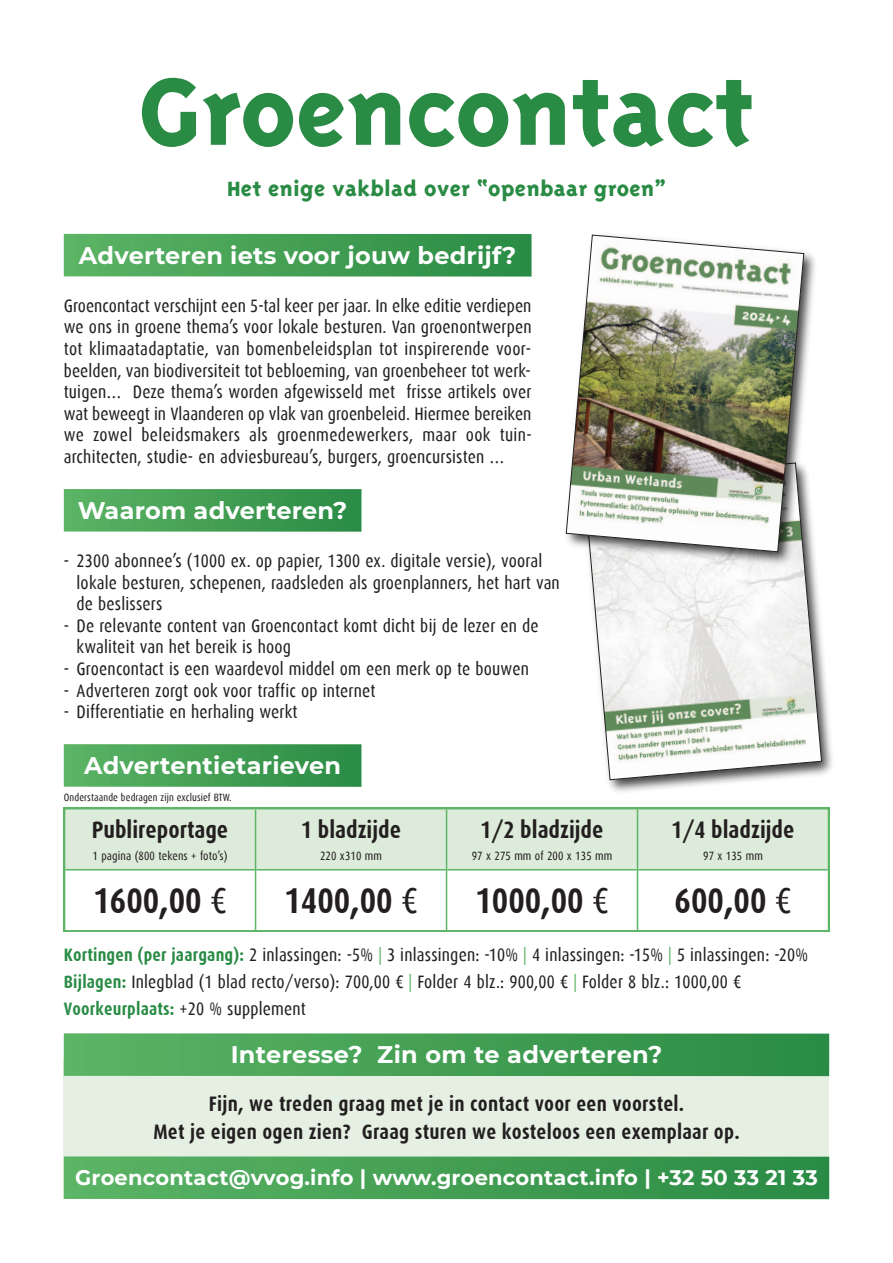
<style>
.page{position:relative;width:893px;height:1263px;background:#fff}
.page>*{position:absolute;margin:0;border:0;box-sizing:border-box;transform-origin:0 0}
.t1{font:800 108px "Triplex";color:#298b44}
.t2{font:700 36px "Dax Condensed";color:#231f20}
.t3{font:700 24px "Montserrat";letter-spacing:.01em;color:#fff}
.t4{font:700 24px "Dax Condensed";color:#231f20}
.t5{font:800 24px "Triplex";letter-spacing:.01em;color:#298b44}
.t6{font:700 21px/28.2px "Dax Condensed";letter-spacing:.01em;color:#231f20;text-align:center}
.t7{font:700 21px "Montserrat";letter-spacing:.01em;color:#fff}
.t8{font:18px/21.6px "Dax Condensed";letter-spacing:.01em;color:#231f20}
.t9{font:12px "Dax Condensed";letter-spacing:.01em;color:#231f20}
.t10{font:10.5px "Dax Condensed";letter-spacing:.01em;color:#231f20}
.s1{font-weight:400}
.s2{font-weight:700;color:#298b44}
.s3{color:#5db566}
</style>
<div class="page">
<img style="left:608px;top:644px;width:224px;height:148px">
<svg style="left:590px;top:572px;width:232px;height:208px"></svg>
<div style="left:64px;top:1060px;width:765px;height:139px;background:#e5f0e2"></div>
<div style="left:64px;top:489px;width:297px;height:43px;background:linear-gradient(to right,#5cb465,#2a8b44)"></div>
<div style="left:64px;top:744px;width:297px;height:43px;background:linear-gradient(to right,#5cb465,#2a8b44)"></div>
<div style="left:64px;top:1033px;width:765px;height:43px;background:linear-gradient(to right,#5cb465,#2a8b44)"></div>
<div style="left:64px;top:1156px;width:765px;height:43px;background:linear-gradient(to right,#5cb465,#2a8b44)"></div>
<div style="left:64px;top:234px;width:468px;height:43px;background:linear-gradient(to right,#5cb465,#2a8b44)"></div>
<svg style="left:64px;top:808px;width:765px;height:123px"></svg>
<hr style="left:255px;top:809px;width:1px;height:121px;background:#5db566">
<hr style="left:446px;top:809px;width:1px;height:121px;background:#5db566">
<hr style="left:637px;top:809px;width:1px;height:121px;background:#5db566">
<hr style="left:65px;top:869px;width:190px;height:1px;background:#5db566">
<hr style="left:256px;top:869px;width:190px;height:1px;background:#5db566">
<hr style="left:447px;top:869px;width:190px;height:1px;background:#5db566">
<hr style="left:638px;top:869px;width:190px;height:1px;background:#5db566">
<img style="left:565px;top:234px;width:251px;height:338px">
<img style="left:566px;top:235px;width:238px;height:317px">
<h1 class="t1" style="left:139px;top:64px;width:617px">Groencontact</h1>
<h3 class="t5" style="left:227px;top:178px;width:440px">Het enige vakblad over “openbaar groen”</h3>
<h3 class="t3" style="left:79px;top:241px;width:439px">Adverteren iets voor jouw bedrijf?</h3>
<p class="t8" style="left:64px;top:296px;width:469px;text-align:justify">Groencontact verschijnt een 5-tal keer per jaar. In elke editie verdiepen we ons in groene thema’s voor lokale besturen. Van groenontwerpen tot klimaatadaptatie, van bomenbeleidsplan tot inspirerende voor&shy;beelden, van biodiversiteit tot bebloeming, van groenbeheer tot werk&shy;tuigen… Deze thema’s worden afgewisseld met frisse artikels over wat beweegt in Vlaanderen op vlak van groenbeleid. Hiermee bereiken we zowel beleidsmakers als groenmedewerkers, maar ook tuin - architecten, studie- en adviesbureau’s, burgers, groencursisten …</p>
<h3 class="t3" style="left:78px;top:496px;width:271px">Waarom adverteren?</h3>
<p class="t8" style="left:77px;top:551px;width:485px;text-indent:-13px">- 2300 abonnee’s (1000 ex. op papier, 1300 ex. digitale versie), vooral lokale besturen, schepenen, raadsleden als groenplanners, het hart van de beslissers</p>
<p class="t8" style="left:77px;top:616px;width:464px;text-indent:-13px">- De relevante content van Groencontact komt dicht bij de lezer en de kwaliteit van het bereik is hoog</p>
<p class="t8" style="left:64px;top:659px;width:467px">- Groencontact is een waardevol middel om een merk op te bouwen</p>
<p class="t8" style="left:64px;top:681px;width:313px">- Adverteren zorgt ook voor traffic op internet</p>
<p class="t8" style="left:64px;top:702px;width:235px">- Differentiatie en herhaling werkt</p>
<h3 class="t3" style="left:84px;top:751px;width:258px">Advertentietarieven</h3>
<p class="t10" style="left:64px;top:792px;width:169px">Onderstaande bedragen zijn exclusief BTW.</p>
<h3 class="t4" style="left:92px;top:816px;width:138px">Publireportage</h3>
<p class="t9" style="left:93px;top:849px;width:137px">1 pagina (800 tekens + foto’s)</p>
<h3 class="t4" style="left:301px;top:816px;width:101px">1 bladzijde</h3>
<p class="t9" style="left:320px;top:849px;width:63px">220 x310 mm</p>
<h3 class="t4" style="left:480px;top:816px;width:124px">1/2 bladzijde</h3>
<p class="t9" style="left:472px;top:849px;width:142px">97 x 275 mm of 200 x 135 mm</p>
<h3 class="t4" style="left:671px;top:816px;width:124px">1/4 bladzijde</h3>
<p class="t9" style="left:703px;top:849px;width:61px">97 x 135 mm</p>
<h2 class="t2" style="left:93px;top:880px;width:135px">1600,00 <span class="s1">€</span></h2>
<h2 class="t2" style="left:284px;top:880px;width:135px">1400,00 <span class="s1">€</span></h2>
<h2 class="t2" style="left:475px;top:880px;width:135px">1000,00 <span class="s1">€</span></h2>
<h2 class="t2" style="left:675px;top:880px;width:118px">600,00 <span class="s1">€</span></h2>
<p class="t8" style="left:64px;top:942px;width:746px;line-height:27px"><span class="s2">Kortingen (per jaargang):</span> 2 inlassingen: -5% <span class="s3">|</span> 3 inlassingen: -10% <span class="s3">|</span> 4 inlassingen: -15% <span class="s3">|</span> 5 inlassingen: -20%<br><span class="s2">Bijlagen:</span> Inlegblad (1 blad recto/verso): 700,00 € <span class="s3">|</span> Folder 4 blz.: 900,00 € <span class="s3">|</span> Folder 8 blz.: 1000,00 €<br><span class="s2">Voorkeurplaats:</span> +20 % supplement</p>
<h3 class="t3" style="left:231px;top:1040px;width:433px">Interesse? Zin om te adverteren?</h3>
<p class="t6" style="left:153px;top:1089px;width:588px">Fijn, we treden graag met je in contact voor een voorstel.<br>Met je eigen ogen zien? Graag sturen we kosteloos een exemplaar op.</p>
<p class="t7" style="left:75px;top:1165px;width:744px">Groencontact@vvog.info | www.groencontact.info | +32 50 33 21 33</p>
</div>
